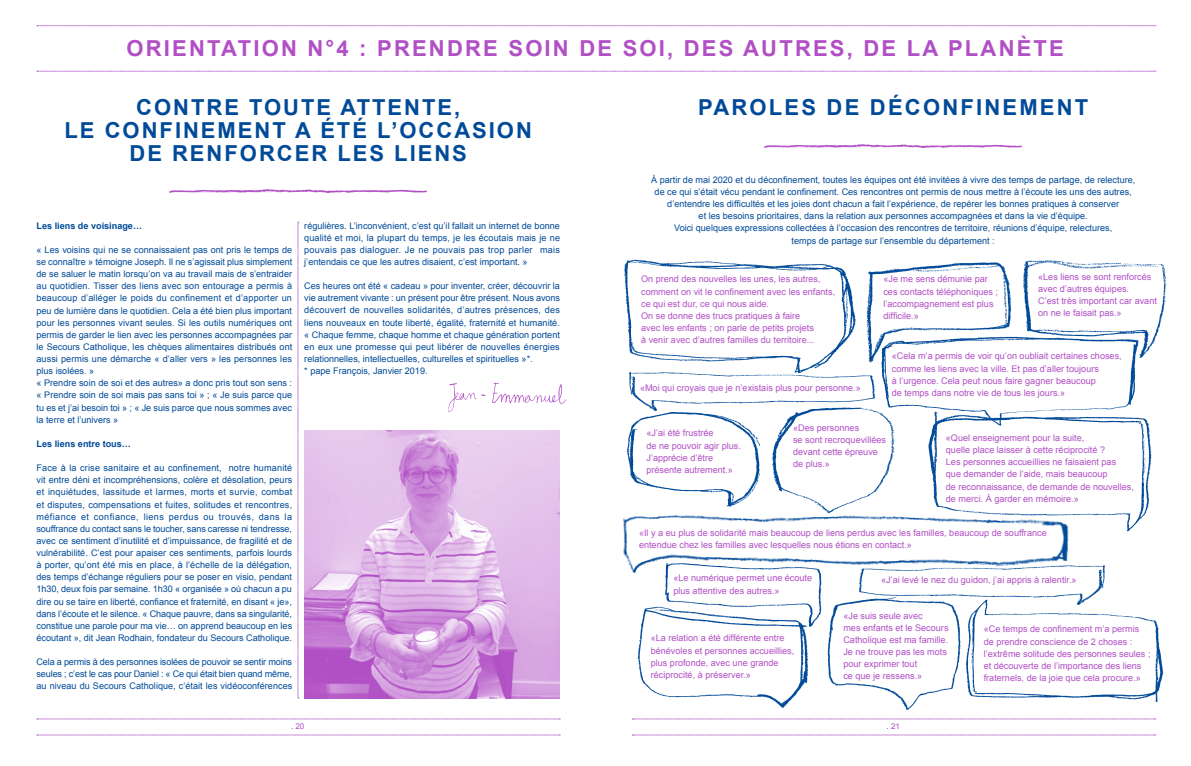
<style>
.page{position:relative;width:1191px;height:766px;background:#fff}
.page>*{position:absolute;margin:0;border:0;box-sizing:border-box;transform-origin:0 0}
.t1{font:700 22px/23px "Arial";letter-spacing:.09em;color:#004a98;text-align:center}
.t2{font:700 22px "Arial";letter-spacing:.1em;color:#b14fc5}
.t3{font:9.1px/12.1px "Arial";color:#004a98;text-align:justify}
.t4{font:9.1px/12.1px "Arial";color:#b14fc5}
.t5{font:700 9.1px "Arial";color:#004a98}
.t6{font:8px "Arial";color:#b14fc5}
.s1{color:#004a98}
</style>
<div class="page">
<svg style="left:37px;top:718px;width:523px;height:1px"></svg>
<svg style="left:632px;top:718px;width:523px;height:1px"></svg>
<svg style="left:37px;top:734px;width:523px;height:1px"></svg>
<svg style="left:632px;top:734px;width:523px;height:1px"></svg>
<img style="left:827px;top:601px;width:121px;height:109px">
<img style="left:665px;top:576px;width:178px;height:51px">
<img style="left:637px;top:603px;width:178px;height:105px">
<img style="left:623px;top:514px;width:446px;height:62px">
<img style="left:765px;top:414px;width:130px;height:101px">
<img style="left:917px;top:427px;width:235px;height:110px">
<img style="left:948px;top:607px;width:216px;height:95px">
<img style="left:629px;top:375px;width:239px;height:39px">
<img style="left:852px;top:560px;width:253px;height:47px">
<img style="left:868px;top:337px;width:281px;height:90px">
<img style="left:1022px;top:260px;width:145px;height:99px">
<img style="left:866px;top:262px;width:152px;height:103px">
<img style="left:624px;top:259px;width:232px;height:116px">
<svg style="left:298px;top:222px;width:1px;height:476px"></svg>
<svg style="left:37px;top:26px;width:1118px;height:1px"></svg>
<svg style="left:37px;top:71px;width:1118px;height:1px"></svg>
<img style="left:764px;top:144px;width:258px;height:4px">
<img style="left:169px;top:189px;width:258px;height:4px">
<img style="left:304px;top:431px;width:256px;height:267px">
<img style="left:627px;top:406px;width:132px;height:101px">
<img style="left:447px;top:382px;width:120px;height:31px">
<h1 class="t2" style="left:127px;top:33px;width:939px">ORIENTATION N°4 : PRENDRE SOIN DE SOI, DES AUTRES, DE LA PLANÈTE</h1>
<h1 class="t1" style="left:136px;top:96px;width:325px">CONTRE TOUTE ATTENTE,</h1>
<h1 class="t1" style="left:698px;top:96px;width:391px">PAROLES DE DÉCONFINEMENT</h1>
<h1 class="t1" style="left:65px;top:119px;width:469px">LE CONFINEMENT A ÉTÉ L’OCCASION<br>DE RENFORCER LES LIENS</h1>
<p class="t5" style="left:36px;top:219px;width:107px">Les liens de voisinage…</p>
<p class="t3" style="left:36px;top:244px;width:257px;text-align:left">« Les voisins qui ne se connaissaient pas ont pris le temps de se connaître » témoigne Joseph. Il ne s’agissait plus simplement de se saluer le matin lorsqu’on va au travail mais de s’entraider au quotidien. Tisser des liens avec son entourage a permis à beaucoup d’alléger le poids du confinement et d’apporter un peu de lumière dans le quotidien. Cela a été bien plus important pour les personnes vivant seules. Si les outils numériques ont permis de garder le lien avec les personnes accompagnées par le Secours Catholique, les chèques alimentaires distribués ont aussi permis une démarche « d’aller vers » les personnes les plus isolées. »<br>« Prendre soin de soi et des autres» a donc pris tout son sens : « Prendre soin de soi mais pas sans toi » ; « Je suis parce que tu es et j’ai besoin toi » ; « Je suis parce que nous sommes avec la terre et l’univers »</p>
<p class="t5" style="left:36px;top:437px;width:96px">Les liens entre tous…</p>
<p class="t3" style="left:36px;top:462px;width:257px">Face à la crise sanitaire et au confinement, notre humanité vit entre déni et incompréhensions, colère et désolation, peurs et inquiétudes, lassitude et larmes, morts et survie, combat et disputes, compensations et fuites, solitudes et rencontres, méfiance et confiance, liens perdus ou trouvés, dans la souffrance du contact sans le toucher, sans caresse ni tendresse, avec ce sentiment d’inutilité et d’impuissance, de fragilité et de vulnérabilité. C’est pour apaiser ces sentiments, parfois lourds à porter, qu’ont été mis en place, à l’échelle de la délégation, des temps d’échange réguliers pour se poser en visio, pendant 1h30, deux fois par semaine. 1h30 « organisée » où chacun a pu dire ou se taire en liberté, confiance et fraternité, en disant « je», dans l’écoute et le silence. « Chaque pauvre, dans sa singularité, constitue une parole pour ma vie… on apprend beaucoup en les écoutant », dit Jean Rodhain, fondateur du Secours Catholique.</p>
<p class="t3" style="left:36px;top:656px;width:257px">Cela a permis à des personnes isolées de pouvoir se sentir moins seules ; c’est le cas pour Daniel : « Ce qui était bien quand même, au niveau du Secours Catholique, c’était les vidéoconférences</p>
<p class="t3" style="left:304px;top:219px;width:257px">régulières. L’inconvénient, c’est qu’il fallait un internet de bonne qualité et moi, la plupart du temps, je les écoutais mais je ne pouvais pas dialoguer. Je ne pouvais pas trop parler mais j’entendais ce que les autres disaient, c’est important. »</p>
<p class="t3" style="left:304px;top:280px;width:257px;text-align:left">Ces heures ont été « cadeau » pour inventer, créer, découvrir la vie autrement vivante : un présent pour être présent. Nous avons découvert de nouvelles solidarités, d’autres présences, des liens nouveaux en toute liberté, égalité, fraternité et humanité. « Chaque femme, chaque homme et chaque génération portent en eux une promesse qui peut libérer de nouvelles énergies relationnelles, intellectuelles, culturelles et spirituelles »*.<br>* pape François, Janvier 2019.</p>
<p class="t3" style="left:651px;top:174px;width:486px;text-align:center">À partir de mai 2020 et du déconfinement, toutes les équipes ont été invitées à vivre des temps de partage, de relecture, de ce qui s’était vécu pendant le confinement. Ces rencontres ont permis de nous mettre à l’écoute les uns des autres, d’entendre les difficultés et les joies dont chacun a fait l’expérience, de repérer les bonnes pratiques à conserver<br>et les besoins prioritaires, dans la relation aux personnes accompagnées et dans la vie d’équipe.<br>Voici quelques expressions collectées à l’occasion des rencontres de territoire, réunions d’équipe, relectures,<br>temps de partage sur l’ensemble du département :</p>
<p class="t4" style="left:641px;top:273px;width:196px">On prend des nouvelles les unes, les autres, comment on vit le confinement avec les enfants, ce qui est dur, ce qui nous aide.<br>On se donne des trucs pratiques à faire<br>avec les enfants ; on parle de petits projets<br>à venir avec d’autres familles du territoire...</p>
<p class="t4" style="left:1038px;top:271px;width:120px">«Les liens se sont renforcés avec d’autres équipes.<br>C’est très important car avant on ne le faisait pas.»</p>
<p class="t4" style="left:883px;top:273px;width:116px">«Je me sens démunie par ces contacts téléphoniques ; l’accompagnement est plus difficile.»</p>
<p class="t4" style="left:891px;top:350px;width:231px">«Cela m’a permis de voir qu’on oubliait certaines choses, comme les liens avec la ville. Et pas d’aller toujours<br>à l’urgence. Cela peut nous faire gagner beaucoup<br>de temps dans notre vie de tous les jours.»</p>
<p class="t4" style="left:640px;top:381px;width:222px">«Moi qui croyais que je n’existais plus pour personne.»</p>
<p class="t4" style="left:646px;top:427px;width:96px">«J’ai été frustrée<br>de ne pouvoir agir plus.<br>J’apprécie d’être présente autrement.»</p>
<p class="t4" style="left:793px;top:421px;width:94px">«Des personnes<br>se sont recroquevillées devant cette épreuve de plus.»</p>
<p class="t4" style="left:946px;top:432px;width:189px">«Quel enseignement pour la suite,<br>quelle place laisser à cette réciprocité ?<br>Les personnes accueillies ne faisaient pas<br>que demander de l’aide, mais beaucoup<br>de reconnaissance, de demande de nouvelles, de merci. À garder en mémoire.»</p>
<p class="t4" style="left:639px;top:526px;width:409px">«Il y a eu plus de solidarité mais beaucoup de liens perdus avec les familles, beaucoup de souffrance entendue chez les familles avec lesquelles nous étions en contact.»</p>
<p class="t4" style="left:673px;top:572px;width:140px">«Le numérique permet une écoute plus attentive des autres.»</p>
<p class="t4" style="left:651px;top:632px;width:145px">«La relation a été différente entre bénévoles et personnes accueillies, plus profonde, avec une grande réciprocité, à préserver.»</p>
<p class="t4" style="left:881px;top:574px;width:197px">«J’ai levé le nez du guidon, j’ai appris à ralentir.»</p>
<p class="t4" style="left:843px;top:609px;width:107px">«Je suis seule avec<br>mes enfants et le Secours<br>Catholique est ma famille.<br>Je ne trouve pas les mots pour exprimer tout<br>ce que je ressens.»</p>
<p class="t4" style="left:983px;top:623px;width:168px">«Ce temps de confinement m’a permis de prendre conscience de 2 choses : l’extrême solitude des personnes seules ; et découverte de l’importance des liens fraternels, de la joie que cela procure.»</p>
<p class="t6" style="left:291px;top:721px;width:15px"><span class="s1">.</span> 20</p>
<p class="t6" style="left:886px;top:721px;width:15px"><span class="s1">.</span> 21</p>
</div>
